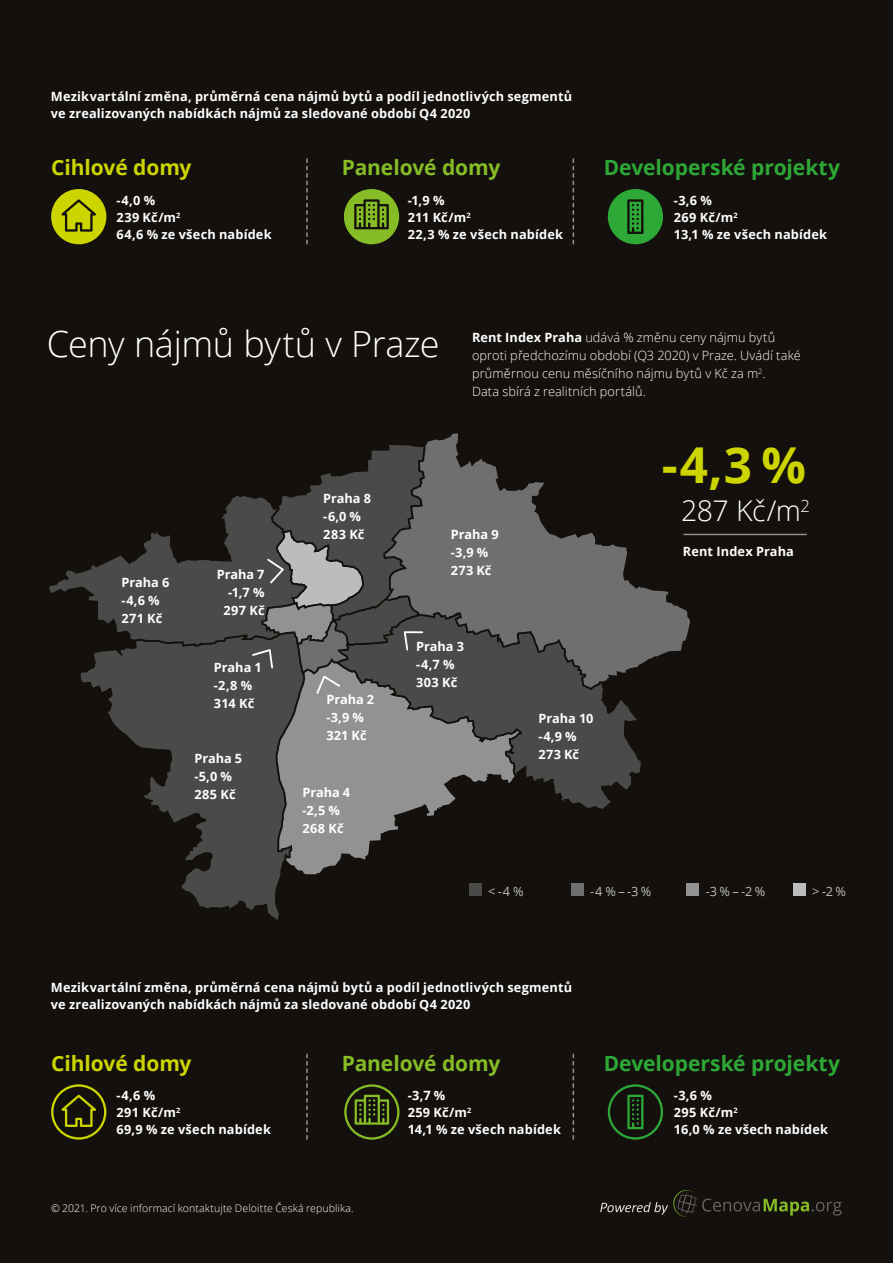
<style>
.page{position:relative;width:893px;height:1263px;background:#13100d}
.page>*{position:absolute;margin:0;border:0;box-sizing:border-box;transform-origin:0 0}
.t1{font:700 49.5px "Open Sans";color:#cdd500}
.t2{font:300 36px "Open Sans";letter-spacing:-.01em;color:#fff}
.t3{font:300 28.5px "Open Sans";color:#fff}
.t4{font:700 21px "Open Sans";color:#2ea836}
.t5{font:700 21px "Open Sans";letter-spacing:-.005em;color:#86bc25}
.t6{font:700 21px "Open Sans";letter-spacing:-.005em;color:#cdd500}
.t7{font:700 12.75px/18px "Open Sans";letter-spacing:.01em;color:#fff}
.t8{font:300 12.75px/18px "Open Sans";letter-spacing:.01em;color:#fff}
.t9{font:12.75px "Open Sans";color:#bcbcbc}
.t10{font:300 10.5px "Open Sans";letter-spacing:.01em;color:#fff}
.s1{font-weight:700}
</style>
<div class="page">
<svg style="left:600px;top:1190px;width:242px;height:27px"></svg>
<svg style="left:306px;top:158px;width:2px;height:86px"></svg>
<svg style="left:306px;top:1054px;width:2px;height:85px"></svg>
<svg style="left:573px;top:158px;width:1px;height:86px"></svg>
<svg style="left:573px;top:1054px;width:1px;height:85px"></svg>
<svg style="left:608px;top:189px;width:55px;height:55px"></svg>
<svg style="left:344px;top:189px;width:55px;height:55px"></svg>
<svg style="left:51px;top:189px;width:55px;height:55px"></svg>
<svg style="left:108px;top:695px;width:172px;height:225px"></svg>
<svg style="left:275px;top:695px;width:159px;height:182px"></svg>
<svg style="left:331px;top:691px;width:310px;height:123px"></svg>
<svg style="left:427px;top:433px;width:266px;height:258px"></svg>
<svg style="left:49px;top:444px;width:378px;height:251px"></svg>
<div style="left:469px;top:883px;width:13px;height:13px;background:#4a4a49"></div>
<div style="left:571px;top:883px;width:13px;height:13px;background:#706f6f"></div>
<div style="left:687px;top:883px;width:12px;height:13px;background:#929292"></div>
<div style="left:793px;top:883px;width:13px;height:13px;background:#bcbcbc"></div>
<hr style="left:684px;top:534px;width:122px;height:1px;background:#929292">
<svg style="left:344px;top:1084px;width:55px;height:56px"></svg>
<svg style="left:608px;top:1084px;width:55px;height:55px"></svg>
<svg style="left:51px;top:1084px;width:55px;height:55px"></svg>
<p class="t7" style="left:51px;top:88px;width:523px;line-height:17.2px">Mezikvartální změna, průměrná cena nájmů bytů a podíl jednotlivých segmentů ve zrealizovaných nabídkách nájmů za sledované období Q4 2020</p>
<h3 class="t6" style="left:51px;top:153px;width:142px">Cihlové domy</h3>
<h3 class="t5" style="left:342px;top:153px;width:160px">Panelové domy</h3>
<p class="t7" style="left:117px;top:191px;width:157px;line-height:17.2px">-4,0 %<br>239 Kč/m<sup>2<br></sup>64,6 % ze všech nabídek</p>
<p class="t7" style="left:408px;top:191px;width:157px;line-height:17.2px">-1,9 %<br>211 Kč/m<sup>2<br></sup>22,3 % ze všech nabídek</p>
<h3 class="t4" style="left:604px;top:153px;width:238px">Developerské projekty</h3>
<p class="t7" style="left:674px;top:191px;width:155px;line-height:17.2px">-3,6 %<br>269 Kč/m<sup>2<br></sup>13,1 % ze všech nabídek</p>
<h2 class="t2" style="left:47px;top:319px;width:394px">Ceny nájmů bytů v Praze</h2>
<p class="t8" style="left:472px;top:328px;width:330px"><span class="s1">Rent Index Praha</span> udává % změnu ceny nájmu bytů oproti předchozímu období (Q3 2020) v Praze. Uvádí také průměrnou cenu měsíčního nájmu bytů v Kč za m<sup>2</sup>.<br>Data sbírá z realitních portálů.</p>
<p class="t7" style="left:122px;top:573px;width:49px">Praha 6 -4,6 %<br>271 Kč</p>
<p class="t7" style="left:217px;top:565px;width:49px;text-align:right">Praha 7 -1,7 %<br>297 Kč</p>
<p class="t7" style="left:214px;top:658px;width:49px">Praha 1 -2,8 %<br>314 Kč</p>
<p class="t7" style="left:194px;top:749px;width:49px">Praha 5 -5,0 %<br>285 Kč</p>
<p class="t7" style="left:323px;top:489px;width:49px">Praha 8 -6,0 %<br>283 Kč</p>
<p class="t7" style="left:326px;top:690px;width:49px">Praha 2 -3,9 %<br>321 Kč</p>
<p class="t7" style="left:302px;top:783px;width:49px">Praha 4 -2,5 %<br>268 Kč</p>
<p class="t7" style="left:451px;top:525px;width:49px">Praha 9 -3,9 %<br>273 Kč</p>
<p class="t7" style="left:416px;top:637px;width:49px">Praha 3 -4,7 %<br>303 Kč</p>
<p class="t7" style="left:538px;top:708px;width:56px">Praha 10 -4,9 %<br>273 Kč</p>
<h1 class="t1" style="left:662px;top:430px;width:146px">-4,3 %</h1>
<h3 class="t3" style="left:681px;top:491px;width:130px">287 Kč/m<sup>2</sup></h3>
<p class="t7" style="left:683px;top:542px;width:113px">Rent Index Praha</p>
<p class="t9" style="left:488px;top:882px;width:37px">&lt; -4 %</p>
<p class="t9" style="left:590px;top:882px;width:63px">-4 % – -3 %</p>
<p class="t9" style="left:706px;top:882px;width:61px">-3 % – -2 %</p>
<p class="t9" style="left:812px;top:882px;width:35px">&gt; -2 %</p>
<p class="t7" style="left:51px;top:978px;width:523px;line-height:17.2px">Mezikvartální změna, průměrná cena nájmů bytů a podíl jednotlivých segmentů ve zrealizovaných nabídkách nájmů za sledované období Q4 2020</p>
<h3 class="t6" style="left:51px;top:1048px;width:142px">Cihlové domy</h3>
<p class="t7" style="left:117px;top:1086px;width:156px;line-height:17.2px">-4,6 %<br>291 Kč/m<sup>2<br></sup>69,9 % ze všech nabídek</p>
<h3 class="t5" style="left:342px;top:1048px;width:160px">Panelové domy</h3>
<p class="t7" style="left:408px;top:1086px;width:155px;line-height:17.2px">-3,7 %<br>259 Kč/m<sup>2<br></sup>14,1 % ze všech nabídek</p>
<p class="t10" style="left:51px;top:1201px;width:304px">© 2021. Pro více informací kontaktujte Deloitte Česká republika.</p>
<h3 class="t4" style="left:604px;top:1048px;width:238px">Developerské projekty</h3>
<p class="t7" style="left:674px;top:1086px;width:156px;line-height:17.2px">-3,6 %<br>295 Kč/m<sup>2<br></sup>16,0 % ze všech nabídek</p>
</div>
